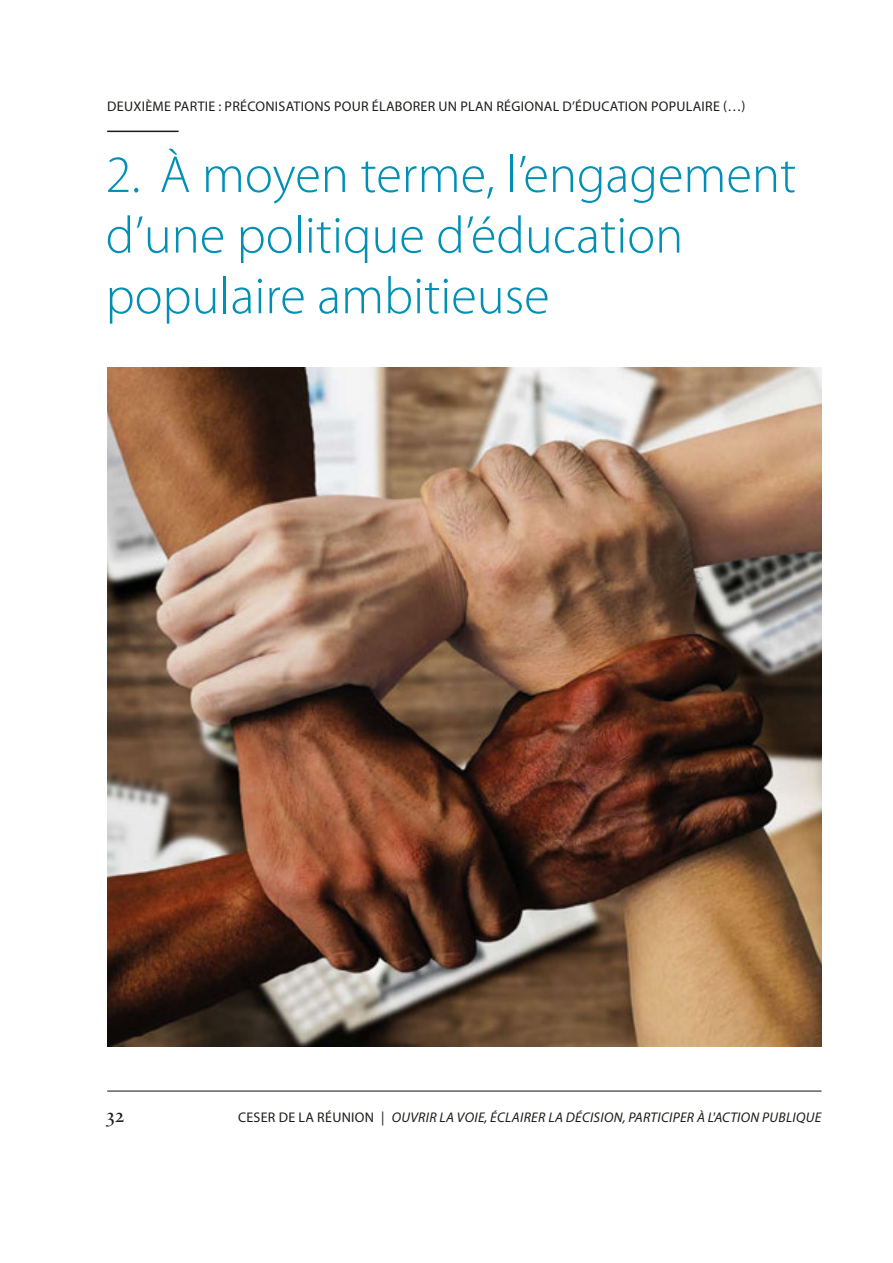
<style>
.page{position:relative;width:893px;height:1263px;background:#fff}
.page>*{position:absolute;margin:0;border:0;box-sizing:border-box;transform-origin:0 0}
.CHAPITRE_TabDesMat{font:300 52.5px/60.6px "Myriad Pro";color:#0090b6}
.t1{font:21px "Hoefler Titlingpro";color:#1d1d1b}
.Petit_labeur{font:14.1px "Myriad Pro";letter-spacing:.02em;color:#1d1d1b}
.t2{font:italic 14.1px "Myriad Pro";letter-spacing:.02em;color:#1d1d1b}
.s1{font-style:normal}
</style>
<div class="page">
<hr style="left:107px;top:1090px;width:714px;height:1px;background:#1d1d1b">
<hr style="left:107px;top:131px;width:72px;height:1px;background:#1d1d1b">
<img style="left:107px;top:368px;width:714px;height:678px">
<p class="Petit_labeur" style="left:107px;top:98px;width:640px">DEUXIÈME PARTIE : PRÉCONISATIONS POUR ÉLABORER UN PLAN RÉGIONAL D’ÉDUCATION POPULAIRE (…)</p>
<p class="CHAPITRE_TabDesMat" style="left:106px;top:144px;width:692px">2. À moyen terme, l’engagement d’une politique d’éducation populaire ambitieuse</p>
<h2 class="t1" style="left:106px;top:1100px;width:20px">32</h2>
<p class="t2" style="left:238px;top:1108px;width:585px"><span class="s1">CESER DE LA RÉUNION |</span> OUVRIR LA VOIE, ÉCLAIRER LA DÉCISION, PARTICIPER À L'ACTION PUBLIQUE</p>
</div>
